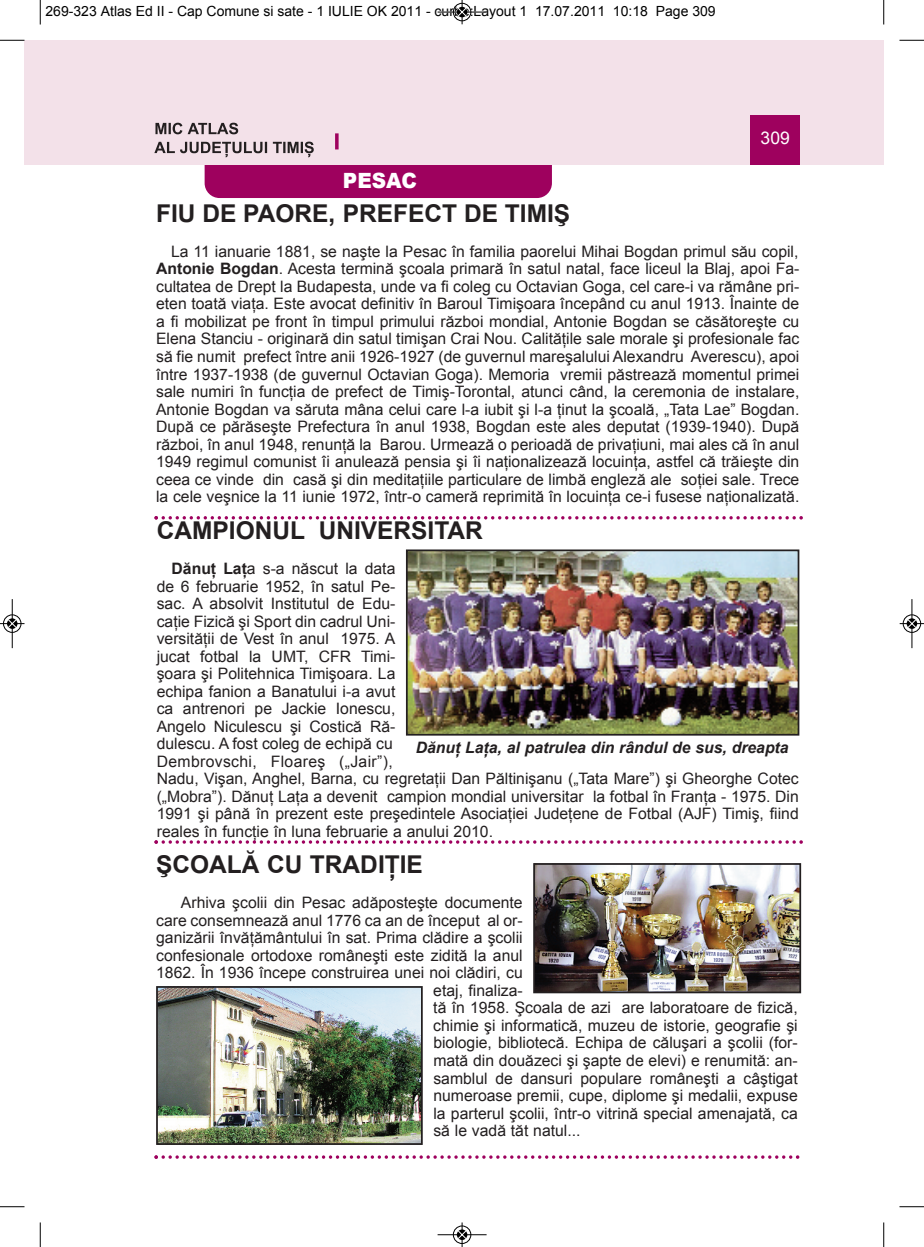
<style>
.page{position:relative;width:924px;height:1247px;background:#fff}
.page>*{position:absolute;margin:0;border:0;box-sizing:border-box;transform-origin:0 0}
.t1{font:700 24.5px "Arial";color:#231f20}
.t2{font:900 21px "Arial";color:#fff;scale:.95 1}
.t3{font:17.5px "Arial";color:#fff}
.t4{font:15.75px/17.5px "Arial";color:#231f20;text-align:justify}
.t5{font:italic 700 15.75px "Arial";color:#231f20}
.t6{font:14px "Arial";color:#000}
.s1{font-weight:700}
</style>
<div class="page">
<div style="left:205px;top:135px;width:347px;height:63px;background:#9e015e;border-radius:15px"></div>
<div style="left:40px;top:40px;width:844px;height:124px;background:#f3e1e9"></div>
<div style="left:750px;top:115px;width:50px;height:49px;background:#9e015e"></div>
<svg style="left:335px;top:133px;width:4px;height:16px"></svg>
<div style="left:24px;top:40px;width:16px;height:124px;background:#f3e1e9"></div>
<svg style="left:155px;top:123px;width:83px;height:11px"></svg>
<svg style="left:154px;top:142px;width:160px;height:15px"></svg>
<svg style="left:154px;top:516px;width:649px;height:3px"></svg>
<img style="left:409px;top:552px;width:387px;height:180px">
<div style="left:406px;top:549px;width:393px;height:186px;border:2px solid #231f20"></div>
<img style="left:536px;top:866px;width:262px;height:124px">
<div style="left:533px;top:863px;width:268px;height:130px;border:2px solid #231f20"></div>
<img style="left:159px;top:989px;width:261px;height:152px">
<div style="left:156px;top:986px;width:267px;height:158px;border:2px solid #231f20"></div>
<svg style="left:154px;top:840px;width:649px;height:3px"></svg>
<svg style="left:154px;top:1155px;width:645px;height:3px"></svg>
<svg style="left:40px;top:0;width:1px;height:24px"></svg>
<svg style="left:0;top:40px;width:24px;height:1px"></svg>
<svg style="left:883px;top:0;width:1px;height:24px"></svg>
<svg style="left:899px;top:40px;width:25px;height:1px"></svg>
<svg style="left:40px;top:1222px;width:1px;height:24px"></svg>
<svg style="left:0;top:1206px;width:24px;height:1px"></svg>
<svg style="left:883px;top:1222px;width:1px;height:24px"></svg>
<svg style="left:899px;top:1206px;width:25px;height:1px"></svg>
<hr style="left:438px;top:12px;width:48px;height:1px;background:#000">
<div style="left:453px;top:3px;width:18px;height:18px;border:1px solid #000;border-radius:50%"></div>
<svg style="left:458px;top:0;width:8px;height:24px"></svg>
<hr style="left:438px;top:1234px;width:48px;height:1px;background:#000">
<div style="left:453px;top:1225px;width:18px;height:18px;border:1px solid #000;border-radius:50%"></div>
<svg style="left:458px;top:1222px;width:8px;height:24px"></svg>
<div style="left:3px;top:614px;width:19px;height:19px;border:1px solid #fff;border-radius:50%"></div>
<hr style="left:12px;top:599px;width:1px;height:49px;background:#000">
<div style="left:3px;top:614px;width:18px;height:18px;border:1px solid #000;border-radius:50%"></div>
<svg style="left:0;top:619px;width:24px;height:9px"></svg>
<div style="left:902px;top:614px;width:19px;height:19px;border:1px solid #fff;border-radius:50%"></div>
<hr style="left:911px;top:599px;width:1px;height:49px;background:#000">
<div style="left:903px;top:614px;width:18px;height:18px;border:1px solid #000;border-radius:50%"></div>
<svg style="left:900px;top:619px;width:24px;height:9px"></svg>
<p class="t6" style="left:46px;top:3px;width:672px">269-323 Atlas Ed II - Cap Comune si sate - 1 IULIE OK 2011 - curbe:Layout 1 17.07.2011 10:18 Page 309</p>
<p class="t3" style="left:760px;top:128px;width:31px">309</p>
<h2 class="t2" style="left:343px;top:165px;width:79px">PESAC</h2>
<h1 class="t1" style="left:156px;top:200px;width:416px">FIU DE PAORE, PREFECT DE TIMIŞ</h1>
<p class="t4" style="left:156px;top:243px;width:645px;text-indent:15px">La 11 ianuarie 1881, se naşte la Pesac în familia paorelui Mihai Bogdan primul său copil, <span class="s1">Antonie Bogdan</span>. Acesta termină şcoala primară în satul natal, face liceul la Blaj, apoi Fa&shy;cultatea de Drept la Budapesta, unde va fi coleg cu Octavian Goga, cel care-i va rămâne pri&shy;eten toată viaţa. Este avocat definitiv în Baroul Timişoara începând cu anul 1913. Înainte de a fi mobilizat pe front în timpul primului război mondial, Antonie Bogdan se căsătoreşte cu Elena Stanciu - originară din satul timişan Crai Nou. Calităţile sale morale şi profesionale fac să fie numit prefect între anii 1926-1927 (de guvernul mareşalului Alexandru Averescu), apoi între 1937-1938 (de guvernul Octavian Goga). Memoria vremii păstrează momentul primei sale numiri în funcţia de prefect de Timiş-Torontal, atunci când, la ceremonia de instalare, Antonie Bogdan va săruta mâna celui care l-a iubit şi l-a ţinut la şcoală, „Tata Lae” Bogdan.<br>După ce părăseşte Prefectura în anul 1938, Bogdan este ales deputat (1939-1940). După război, în anul 1948, renunţă la Barou. Urmează o perioadă de privaţiuni, mai ales că în anul 1949 regimul comunist îi anulează pensia şi îi naţionalizează locuinţa, astfel că trăieşte din ceea ce vinde din casă şi din meditaţiile particulare de limbă engleză ale soţiei sale. Trece la cele veşnice la 11 iunie 1972, într-o cameră reprimită în locuinţa ce-i fusese naţionalizată.</p>
<h1 class="t1" style="left:157px;top:517px;width:328px">CAMPIONUL UNIVERSITAR</h1>
<p class="t4" style="left:157px;top:560px;width:643px;text-align:left;text-indent:15px"><span class="s1">Dănuţ Laţ</span>a s-a născut la data<br>de 6 februarie 1952, în satul Pe-<br>sac. A absolvit Institutul de Edu-<br>caţie Fizică şi Sport din cadrul Uni-<br>versităţii de Vest în anul 1975. A<br>jucat fotbal la UMT, CFR Timi-<br>şoara şi Politehnica Timişoara. La<br>echipa fanion a Banatului i-a avut<br>ca antrenori pe Jackie Ionescu,<br>Angelo Niculescu şi Costică Ră-<br>dulescu. A fost coleg de echipă cu<br>Dembrovschi, Floareş („Jair”),<br>Nadu, Vişan, Anghel, Barna, cu regretaţii Dan Păltinişanu („Tata Mare”) şi Gheorghe Cotec („Mobra”). Dănuţ Laţa a devenit campion mondial universitar la fotbal în Franţa - 1975. Din 1991 şi până în prezent este preşedintele Asociaţiei Judeţene de Fotbal (AJF) Timiş, fiind reales în funcţie în luna februarie a anului 2010.</p>
<h1 class="t1" style="left:156px;top:851px;width:268px">ŞCOALĂ CU TRADIţIE</h1>
<p class="t4" style="left:181px;top:894px;width:343px">Arhiva şcolii din Pesac adăposteşte documente</p>
<p class="t4" style="left:156px;top:911px;width:368px">care consemnează anul 1776 ca an de început al or-</p>
<p class="t4" style="left:156px;top:929px;width:368px">ganizării învăţământului în sat. Prima clădire a şcolii</p>
<p class="t4" style="left:156px;top:946px;width:368px">confesionale ortodoxe româneşti este zidită la anul</p>
<p class="t4" style="left:156px;top:964px;width:368px">1862. În 1936 începe construirea unei noi clădiri, cu</p>
<p class="t4" style="left:433px;top:981px;width:91px">etaj, finaliza-</p>
<p class="t4" style="left:433px;top:999px;width:366px">tă în 1958. Şcoala de azi are laboratoare de fizică,</p>
<p class="t4" style="left:433px;top:1016px;width:366px">chimie şi informatică, muzeu de istorie, geografie şi</p>
<p class="t4" style="left:433px;top:1034px;width:366px">biologie, bibliotecă. Echipa de căluşari a şcolii (for-</p>
<p class="t4" style="left:433px;top:1051px;width:366px">mată din douăzeci şi şapte de elevi) e renumită: an-</p>
<p class="t4" style="left:433px;top:1069px;width:366px">samblul de dansuri populare româneşti a câştigat</p>
<p class="t4" style="left:433px;top:1086px;width:366px">numeroase premii, cupe, diplome şi medalii, expuse</p>
<p class="t4" style="left:433px;top:1104px;width:366px">la parterul şcolii, într-o vitrină special amenajată, ca</p>
<p class="t4" style="left:433px;top:1121px;width:149px">să le vadă tăt natul...</p>
<p class="t5" style="left:416px;top:738px;width:374px">Dănuţ Laţa, al patrulea din rândul de sus, dreapta</p>
</div>
